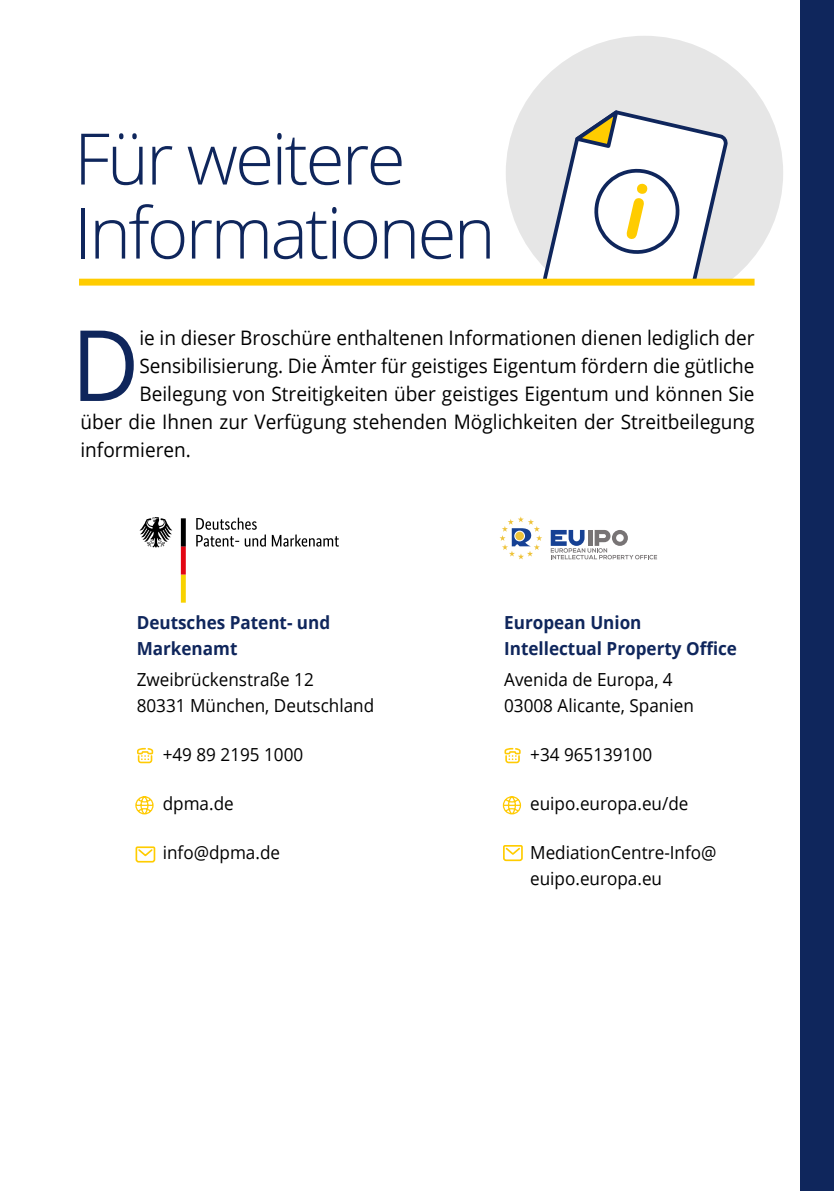
<style>
.page{position:relative;width:834px;height:1191px;background:#fff}
.page>*{position:absolute;margin:0;border:0;box-sizing:border-box;transform-origin:0 0}
.t1{font:98.4px "Open Sans";color:#0f265c;scale:.95 1}
.t2{font:300 71px/74px "Open Sans";letter-spacing:-.04em;color:#0f265c}
.t3{font:20px "Open Sans";color:#000;scale:.95 1}
.t4{font:18px/26px "Open Sans";color:#000;scale:.95 1}
.t5{font:700 18px/26px "Open Sans";color:#0f265c;scale:.95 1}
</style>
<div class="page">
<div style="left:799px;top:0;width:34px;height:1191px;background:#0f265c"></div>
<div style="left:505px;top:36px;width:278px;height:274px;background:#e6e6e6;border-radius:50%"></div>
<svg style="left:542px;top:110px;width:186px;height:169px"></svg>
<div style="left:508px;top:281px;width:231px;height:42px;background:#fff"></div>
<div style="left:79px;top:279px;width:675px;height:6px;background:#fc0"></div>
<svg style="left:135px;top:846px;width:20px;height:16px"></svg>
<svg style="left:135px;top:796px;width:18px;height:18px"></svg>
<svg style="left:137px;top:748px;width:16px;height:15px"></svg>
<svg style="left:499px;top:516px;width:43px;height:43px"></svg>
<svg style="left:550px;top:530px;width:107px;height:29px"></svg>
<svg style="left:503px;top:845px;width:20px;height:16px"></svg>
<svg style="left:502px;top:796px;width:19px;height:18px"></svg>
<svg style="left:504px;top:748px;width:16px;height:15px"></svg>
<svg style="left:196px;top:517px;width:143px;height:29px"></svg>
<svg style="left:139px;top:517px;width:33px;height:30px"></svg>
<svg style="left:181px;top:518px;width:5px;height:84px"></svg>
<h2 class="t2" style="left:74px;top:120px;width:423px">Für weitere<br>Informationen</h2>
<h1 class="t1" style="left:71px;top:298px;width:73px">D</h1>
<p class="t3" style="left:139px;top:324px;width:649px">ie in dieser Broschüre enthaltenen Informationen dienen lediglich der</p>
<p class="t3" style="left:139px;top:352px;width:649px">Sensibilisierung. Die Ämter für geistiges Eigentum fördern die gütliche</p>
<p class="t3" style="left:139px;top:380px;width:649px">Beilegung von Streitigkeiten über geistiges Eigentum und können Sie</p>
<p class="t3" style="left:80px;top:408px;width:711px">über die Ihnen zur Verfügung stehenden Möglichkeiten der Streitbeilegung</p>
<p class="t3" style="left:80px;top:436px;width:118px">informieren.</p>
<p class="t5" style="left:137px;top:608px;width:205px">Deutsches Patent- und<br>Markenamt</p>
<p class="t4" style="left:137px;top:666px;width:251px">Zweibrückenstraße 12<br>80331 München, Deutschland</p>
<p class="t4" style="left:163px;top:741px;width:149px">+49 89 2195 1000</p>
<p class="t4" style="left:163px;top:790px;width:76px">dpma.de</p>
<p class="t4" style="left:163px;top:839px;width:125px">info@dpma.de</p>
<p class="t5" style="left:504px;top:608px;width:246px">European Union<br>Intellectual Property Office</p>
<p class="t4" style="left:504px;top:666px;width:201px">Avenida de Europa, 4<br>03008 Alicante, Spanien</p>
<p class="t4" style="left:530px;top:741px;width:130px">+34 965139100</p>
<p class="t4" style="left:530px;top:790px;width:168px">euipo.europa.eu/de</p>
<p class="t4" style="left:530px;top:839px;width:198px">MediationCentre-Info@ euipo.europa.eu</p>
</div>
